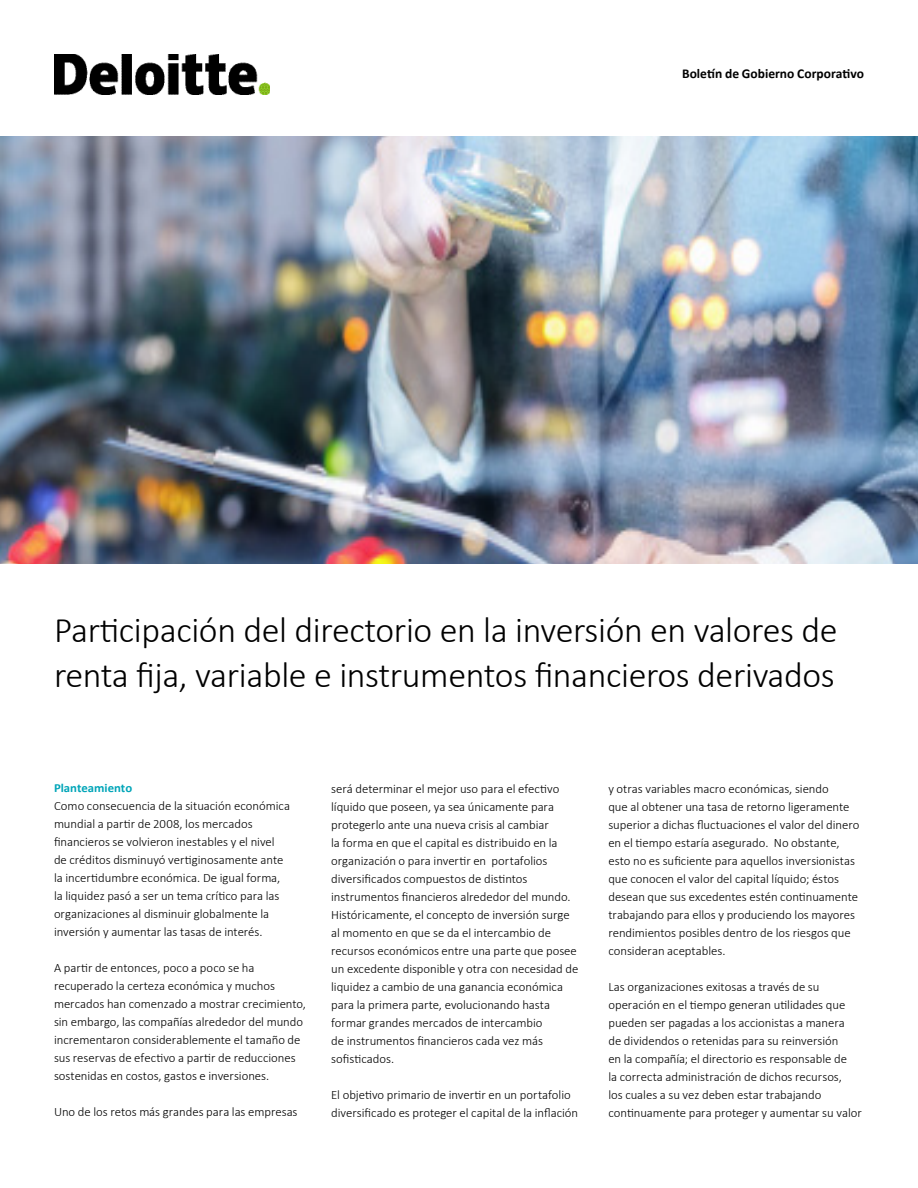
<style>
.page{position:relative;width:918px;height:1188px;background:#fff}
.page>*{position:absolute;margin:0;border:0;box-sizing:border-box;transform-origin:0 0}
.t1{font:300 36px/45px "Calibri";letter-spacing:-.01em;color:#000}
.t2{font:700 13.5px "Calibri";color:#000}
.t3{font:300 12.75px/18px "Calibri";color:#000}
.t4{font:700 12.3px "Calibri";color:#00a5b8}
</style>
<div class="page">
<img style="left:54px;top:54px;width:216px;height:40px">
<img style="left:0;top:136px;width:918px;height:428px">
<p class="t2" style="left:682px;top:64px;width:183px">Boletín de Gobierno Corporativo</p>
<h1 class="t1" style="left:54px;top:607px;width:785px">Participación del directorio en la inversión en valores de renta fija, variable e instrumentos financieros derivados</h1>
<p class="t4" style="left:54px;top:779px;width:80px">Planteamiento</p>
<p class="t3" style="left:54px;top:796px;width:238px">Como consecuencia de la situación económica mundial a partir de 2008, los mercados financieros se volvieron inestables y el nivel de créditos disminuyó vertiginosamente ante la incertidumbre económica. De igual forma, la liquidez pasó a ser un tema crítico para las organizaciones al disminuir globalmente la inversión y aumentar las tasas de interés.</p>
<p class="t3" style="left:54px;top:958px;width:254px">A partir de entonces, poco a poco se ha recuperado la certeza económica y muchos mercados han comenzado a mostrar crecimiento, sin embargo, las compañías alrededor del mundo incrementaron considerablemente el tamaño de sus reservas de efectivo a partir de reducciones sostenidas en costos, gastos e inversiones.</p>
<p class="t3" style="left:54px;top:1102px;width:245px">Uno de los retos más grandes para las empresas</p>
<p class="t3" style="left:331px;top:779px;width:249px">será determinar el mejor uso para el efectivo líquido que poseen, ya sea únicamente para protegerlo ante una nueva crisis al cambiar<br>la forma en que el capital es distribuido en la organización o para invertir en portafolios diversificados compuestos de distintos instrumentos financieros alrededor del mundo.<br>Históricamente, el concepto de inversión surge al momento en que se da el intercambio de recursos económicos entre una parte que posee un excedente disponible y otra con necesidad de liquidez a cambio de una ganancia económica para la primera parte, evolucionando hasta formar grandes mercados de intercambio<br>de instrumentos financieros cada vez más sofisticados.</p>
<p class="t3" style="left:331px;top:1085px;width:249px">El objetivo primario de invertir en un portafolio diversificado es proteger el capital de la inflación</p>
<p class="t3" style="left:608px;top:779px;width:252px">y otras variables macro económicas, siendo<br>que al obtener una tasa de retorno ligeramente superior a dichas fluctuaciones el valor del dinero en el tiempo estaría asegurado. No obstante, esto no es suficiente para aquellos inversionistas que conocen el valor del capital líquido; éstos desean que sus excedentes estén continuamente trabajando para ellos y produciendo los mayores rendimientos posibles dentro de los riesgos que consideran aceptables.</p>
<p class="t3" style="left:608px;top:977px;width:255px">Las organizaciones exitosas a través de su operación en el tiempo generan utilidades que pueden ser pagadas a los accionistas a manera<br>de dividendos o retenidas para su reinversión<br>en la compañía; el directorio es responsable de<br>la correcta administración de dichos recursos,<br>los cuales a su vez deben estar trabajando continuamente para proteger y aumentar su valor</p>
</div>
